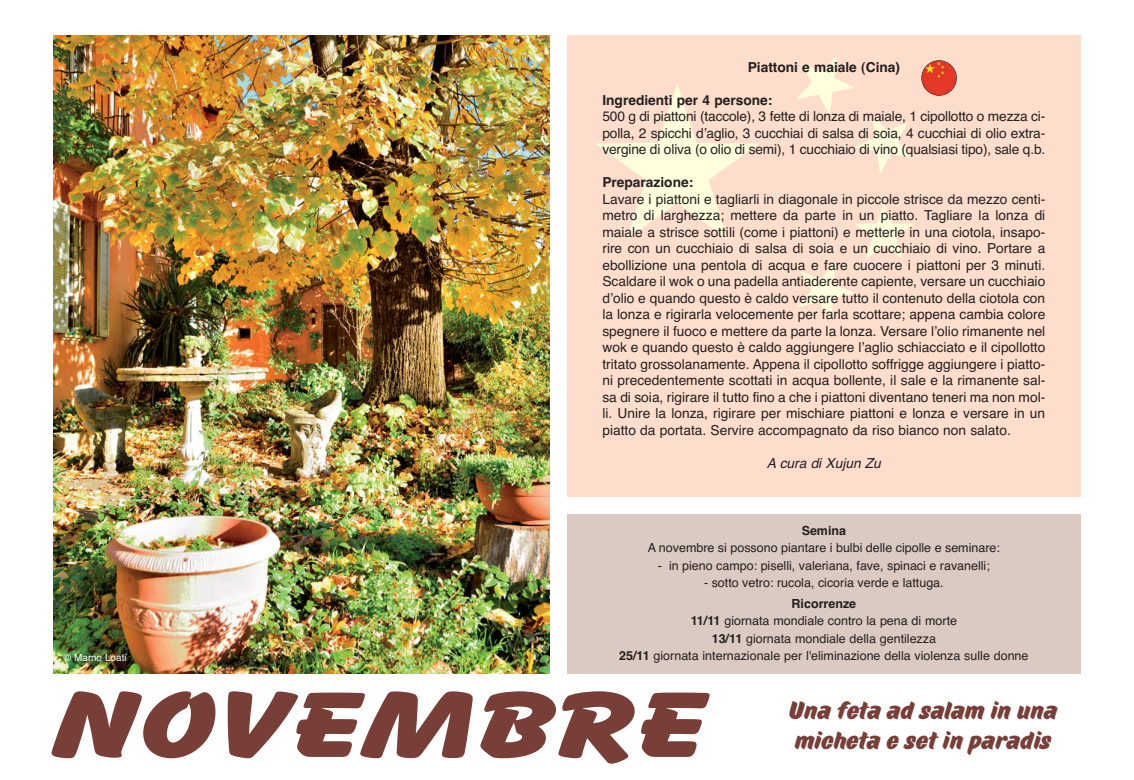
<style>
.page{position:relative;width:1134px;height:780px;background:#fff}
.page>*{position:absolute;margin:0;border:0;box-sizing:border-box;transform-origin:0 0}
.t1{font:800 95px "Balloon BT";color:#783f38;scale:1.5 1}
.t2{font:900 25px/30px "TT Marks";color:#783f38}
.t3{font:13.75px/16.5px "Helvetica";letter-spacing:-.005em;color:#231f20;text-align:justify}
.t4{font:700 13.75px "Helvetica";color:#231f20}
.t5{font:italic 13.75px "Helvetica";color:#231f20}
.t6{font:12.5px/17.2px "Helvetica";color:#231f20;text-align:center}
.t7{font:700 12.5px "Helvetica";color:#231f20}
.t8{font:10px "Helvetica";color:#fff}
.s1{font-weight:700}
</style>
<div class="page">
<img style="left:53px;top:35px;width:496px;height:638px">
<div style="left:567px;top:35px;width:514px;height:461px;background:#fdc"></div>
<div style="left:567px;top:514px;width:514px;height:159px;background:#dbcac1"></div>
<svg style="left:921px;top:60px;width:36px;height:35px"></svg>
<img style="left:922px;top:61px;width:34px;height:34px;border-radius:50%">
<div style="left:921px;top:60px;width:36px;height:36px;border:1px solid #231f20;border-radius:50%"></div>
<p class="t8" style="left:64px;top:653px;width:64px">© Mamo Loati</p>
<p class="t4" style="left:748px;top:62px;width:154px">Piattoni e maiale (Cina)</p>
<p class="t4" style="left:602px;top:95px;width:171px">Ingredienti per 4 persone:</p>
<p class="t3" style="left:602px;top:109px;width:444px">500 g di piattoni (taccole), 3 fette di lonza di maiale, 1 cipollotto o mezza ci&shy;polla, 2 spicchi dʼaglio, 3 cucchiai di salsa di soia, 4 cucchiai di olio extra&shy;vergine di oliva (o olio di semi), 1 cucchiaio di vino (qualsiasi tipo), sale q.b.</p>
<p class="t4" style="left:602px;top:177px;width:92px">Preparazione:</p>
<p class="t3" style="left:602px;top:192px;width:444px">Lavare i piattoni e tagliarli in diagonale in piccole strisce da mezzo centi&shy;metro di larghezza; mettere da parte in un piatto. Tagliare la lonza di maiale a strisce sottili (come i piattoni) e metterle in una ciotola, insapo&shy;rire con un cucchiaio di salsa di soia e un cucchiaio di vino. Portare a ebollizione una pentola di acqua e fare cuocere i piattoni per 3 minuti.<br>Scaldare il wok o una padella antiaderente capiente, versare un cucchiaio dʼolio e quando questo è caldo versare tutto il contenuto della ciotola con la lonza e rigirarla velocemente per farla scottare; appena cambia colore spegnere il fuoco e mettere da parte la lonza. Versare lʼolio rimanente nel wok e quando questo è caldo aggiungere lʼaglio schiacciato e il cipollotto tritato grossolanamente. Appena il cipollotto soffrigge aggiungere i piatto&shy;ni precedentemente scottati in acqua bollente, il sale e la rimanente sal&shy;sa di soia, rigirare il tutto fino a che i piattoni diventano teneri ma non mol&shy;li. Unire la lonza, rigirare per mischiare piattoni e lonza e versare in un piatto da portata. Servire accompagnato da riso bianco non salato.</p>
<p class="t5" style="left:767px;top:458px;width:116px">A cura di Xujun Zu</p>
<p class="t7" style="left:802px;top:526px;width:46px">Semina</p>
<p class="t6" style="left:648px;top:540px;width:354px">A novembre si possono piantare i bulbi delle cipolle e seminare:</p>
<p class="t6" style="left:658px;top:557px;width:333px">- in pieno campo: piselli, valeriana, fave, spinaci e ravanelli;</p>
<p class="t6" style="left:704px;top:575px;width:241px">- sotto vetro: rucola, cicoria verde e lattuga.</p>
<p class="t6" style="left:619px;top:596px;width:411px"><span class="s1">Ricorrenze<br>11/11</span> giornata mondiale contro la pena di morte<br><span class="s1">13/11</span> giornata mondiale della gentilezza<br><span class="s1">25/11</span> giornata internazionale per l'eliminazione della violenza sulle donne</p>
<h1 class="t1" style="left:53px;top:691px;width:438px">NOVEMBRE</h1>
<h2 class="t2" style="left:789px;top:698px;width:270px">Una feta ad salam in una micheta e set in paradis</h2>
</div>
